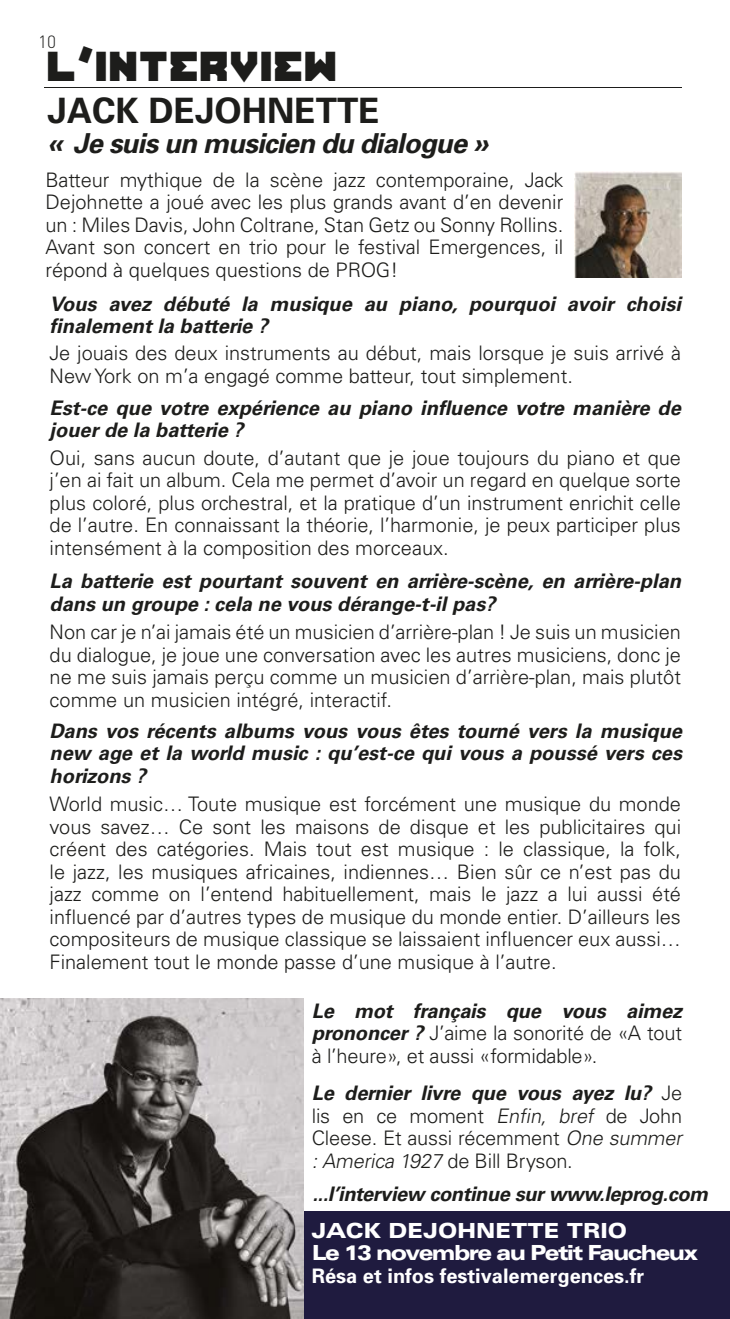
<style>
.page{position:relative;width:730px;height:1319px;background:#fff}
.page>*{position:absolute;margin:0;border:0;box-sizing:border-box;transform-origin:0 0}
.t1{font:45px "East Bloc ICG Closed";color:#1d1d1b}
.t2{font:700 35px "Univers";color:#1d1d1b}
.t3{font:italic 700 27.5px "Univers";letter-spacing:-.03em;color:#1d1d1b}
.t4{font:900 expanded 20.75px/22.5px "Univers";letter-spacing:-.08em;color:#fff;scale:.96 1}
.t5{font:300 20px/22.5px "Univers LT Std";color:#1d1d1b;text-align:justify}
.t6{font:italic 700 20px/22.5px "Univers LT Std";color:#1d1d1b}
.t7{font:italic 700 20px "Univers LT Std";letter-spacing:-.02em;color:#1d1d1b}
.t8{font:700 20px "Univers";color:#fff}
.t9{font:300 17.5px "DIN";color:#1d1d1b}
.s1{font-weight:700;font-style:italic}
.s2{font-style:italic}
</style>
<div class="page">
<div style="left:200px;top:1211px;width:530px;height:107px;background:#1f1b3f"></div>
<img style="left:575px;top:171px;width:106px;height:107px">
<hr style="left:44px;top:87px;width:638px;height:1px;background:#1d1d1b">
<img style="left:0;top:998px;width:304px;height:320px">
<img style="left:0;top:1318px;width:304px;height:1px">
<p class="t9" style="left:38px;top:31px;width:19px">10</p>
<h1 class="t1" style="left:46px;top:34px;width:293px">L’INTERVIEW</h1>
<h2 class="t2" style="left:47px;top:89px;width:334px">JACK DEJOHNETTE</h2>
<h3 class="t3" style="left:47px;top:126px;width:442px">« Je suis un musicien du dialogue »</h3>
<p class="t5" style="left:45px;top:168px;width:519px">Batteur mythique de la scène jazz contemporaine, Jack Dejohnette a joué avec les plus grands avant d’en devenir un : Miles Davis, John Coltrane, Stan Getz ou Sonny Rollins.<br>Avant son concert en trio pour le festival Emergences, il répond à quelques questions de PROG!</p>
<p class="t6" style="left:50px;top:292px;width:633px">Vous avez débuté la musique au piano, pourquoi avoir choisi finalement la batterie ?</p>
<p class="t5" style="left:50px;top:342px;width:633px">Je jouais des deux instruments au début, mais lorsque je suis arrivé à<br>New York on m’a engagé comme batteur, tout simplement.</p>
<p class="t6" style="left:50px;top:397px;width:633px">Est-ce que votre expérience au piano influence votre manière de jouer de la batterie ?</p>
<p class="t5" style="left:50px;top:446px;width:633px">Oui, sans aucun doute, d’autant que je joue toujours du piano et que j’en ai fait un album. Cela me permet d’avoir un regard en quelque sorte plus coloré, plus orchestral, et la pratique d’un instrument enrichit celle de l’autre. En connaissant la théorie, l’harmonie, je peux participer plus intensément à la composition des morceaux.</p>
<p class="t6" style="left:50px;top:570px;width:633px">La batterie est pourtant souvent en arrière-scène, en arrière-plan dans un groupe : cela ne vous dérange-t-il pas?</p>
<p class="t5" style="left:50px;top:620px;width:633px">Non car je n’ai jamais été un musicien d’arrière-plan ! Je suis un musicien du dialogue, je joue une conversation avec les autres musiciens, donc je ne me suis jamais perçu comme un musicien d’arrière-plan, mais plutôt comme un musicien intégré, interactif.</p>
<p class="t6" style="left:50px;top:719px;width:634px;text-align:justify">Dans vos récents albums vous vous êtes tourné vers la musique new age et la world music : qu’est-ce qui vous a poussé vers ces horizons ?</p>
<p class="t5" style="left:50px;top:793px;width:633px">World music… Toute musique est forcément une musique du monde vous savez… Ce sont les maisons de disque et les publicitaires qui créent des catégories. Mais tout est musique : le classique, la folk, le jazz, les musiques africaines, indiennes… Bien sûr ce n’est pas du jazz comme on l’entend habituellement, mais le jazz a lui aussi été influencé par d’autres types de musique du monde entier. D’ailleurs les compositeurs de musique classique se laissaient influencer eux aussi… Finalement tout le monde passe d’une musique à l’autre.</p>
<p class="t5" style="left:312px;top:999px;width:372px"><span class="s1">Le mot français que vous aimez prononcer ?</span> J’aime la sonorité de «A tout à l’heure», et aussi «formidable».</p>
<p class="t5" style="left:312px;top:1081px;width:376px;text-align:left"><span class="s1">Le dernier livre que vous ayez lu?</span> Je lis en ce moment <span class="s2">Enfin, bref</span> de John Cleese. Et aussi récemment <span class="s2">One summer :America 1927</span> de Bill Bryson.</p>
<p class="t7" style="left:312px;top:1182px;width:397px">...l’interview continue sur www.leprog.com</p>
<p class="t4" style="left:312px;top:1218px;width:404px">JACK DEJOHNETTE TRIO<br>Le 13 novembre au Petit Faucheux</p>
<p class="t8" style="left:312px;top:1263px;width:334px">Résa et infos festivalemergences.fr</p>
</div>
